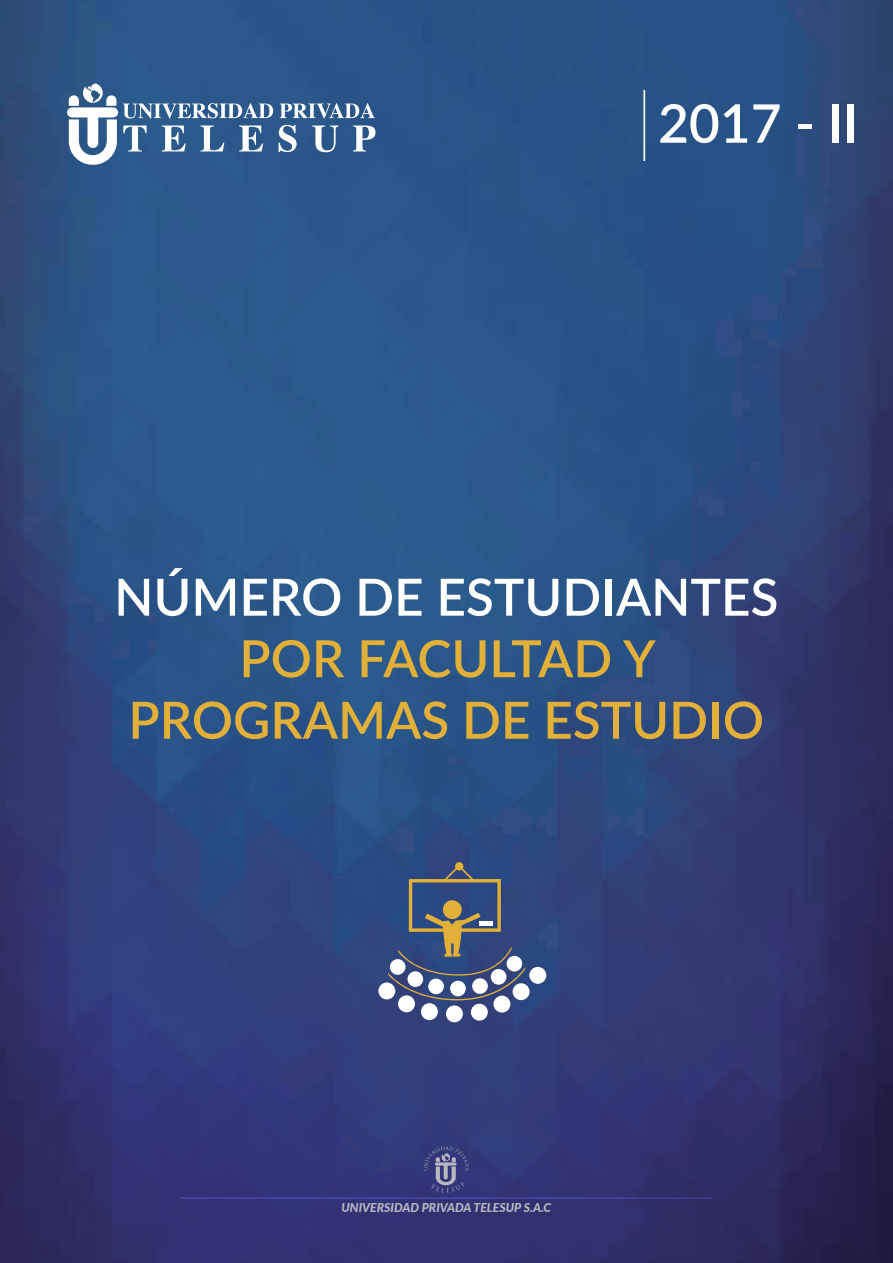
<style>
.page{position:relative;width:893px;height:1263px;background:#fff}
.page>*{position:absolute;margin:0;border:0;box-sizing:border-box;transform-origin:0 0}
.t1{font:600 53.25px "Lato";color:#fff}
.t2{font:600 51.3px/61.5px "Lato";color:#e2af38;text-align:center}
.t3{font:600 51.3px "Lato";color:#fff}
.t4{font:italic 800 12.15px "Lato";color:#b8bac0}
</style>
<div class="page">
<img style="left:0;top:0;width:893px;height:1263px">
<hr style="left:643px;top:90px;width:2px;height:71px;background:#fff">
<hr style="left:181px;top:1197px;width:531px;height:2px;background:#b8bac0">
<svg style="left:424px;top:1146px;width:45px;height:46px"></svg>
<svg style="left:280px;top:103px;width:95px;height:15px"></svg>
<svg style="left:279px;top:125px;width:18px;height:27px"></svg>
<svg style="left:312px;top:126px;width:27px;height:26px"></svg>
<svg style="left:353px;top:126px;width:22px;height:25px"></svg>
<svg style="left:67px;top:83px;width:206px;height:82px"></svg>
<div style="left:378px;top:982px;width:17px;height:17px;background:#fff;border-radius:50%"></div>
<div style="left:398px;top:995px;width:17px;height:17px;background:#fff;border-radius:50%"></div>
<div style="left:421px;top:1003px;width:17px;height:17px;background:#fff;border-radius:50%"></div>
<div style="left:446px;top:1005px;width:17px;height:17px;background:#fff;border-radius:50%"></div>
<div style="left:471px;top:1004px;width:17px;height:17px;background:#fff;border-radius:50%"></div>
<div style="left:493px;top:996px;width:17px;height:16px;background:#fff;border-radius:50%"></div>
<svg style="left:513px;top:983px;width:17px;height:17px"></svg>
<div style="left:529px;top:967px;width:17px;height:17px;background:#fff;border-radius:50%"></div>
<svg style="left:388px;top:862px;width:137px;height:138px"></svg>
<p class="t1" style="left:658px;top:85px;width:202px">2017 - II</p>
<p class="t3" style="left:114px;top:560px;width:666px">NÚMERO DE ESTUDIANTES</p>
<p class="t2" style="left:128px;top:626px;width:637px">POR FACULTAD Y<br>PROGRAMAS DE ESTUDIO</p>
<p class="t4" style="left:341px;top:1198px;width:211px">UNIVERSIDAD PRIVADATELESUP S.A.C</p>
</div>
